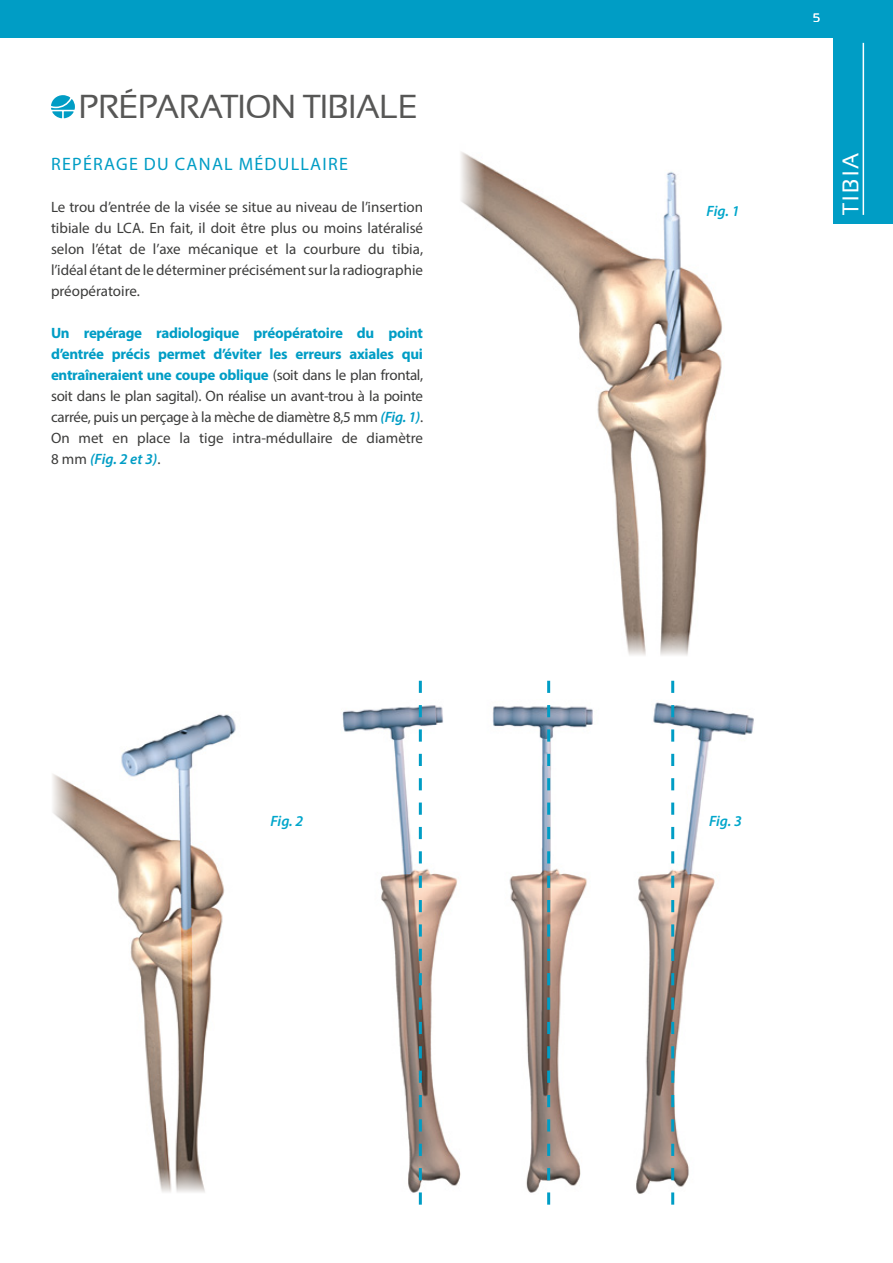
<style>
.page{position:relative;width:893px;height:1263px;background:#fff}
.page>*{position:absolute;margin:0;border:0;box-sizing:border-box;transform-origin:0 0}
.t1{font:33px "Sansation";letter-spacing:-.01em;color:#575756}
.t2{font:22.5px "Sansation";letter-spacing:.1em;color:#fff}
.t3{font:18px "Myriad Pro";letter-spacing:.07em;color:#009dc5}
.t4{font:15px/21px "Myriad Pro";color:#3c3c3b;text-align:justify}
.t5{font:italic 600 15px "Myriad Pro";letter-spacing:-.01em;color:#00a6cb}
.t6{font:12px "Sansation";color:#fff}
.s1{font-weight:700;color:#009dc5}
.s2{font-weight:600;font-style:italic;color:#009dc5}
</style>
<div class="page">
<div style="left:0;top:0;width:893px;height:38px;background:#009dc5"></div>
<svg style="left:52px;top:111px;width:10px;height:7px"></svg>
<svg style="left:51px;top:95px;width:24px;height:15px"></svg>
<svg style="left:64px;top:111px;width:10px;height:7px"></svg>
<img style="left:342px;top:702px;width:412px;height:493px">
<img style="left:77px;top:714px;width:159px;height:453px">
<svg style="left:157px;top:1167px;width:48px;height:26px"></svg>
<svg style="left:52px;top:774px;width:25px;height:59px"></svg>
<img style="left:485px;top:164px;width:238px;height:466px">
<svg style="left:461px;top:152px;width:24px;height:67px"></svg>
<svg style="left:625px;top:630px;width:66px;height:26px"></svg>
<svg style="left:419px;top:681px;width:3px;height:523px"></svg>
<svg style="left:547px;top:681px;width:3px;height:523px;background:#5397aa"></svg>
<svg style="left:671px;top:681px;width:3px;height:523px"></svg>
<div style="left:833px;top:34px;width:60px;height:189px;background:#009dc5"></div>
<hr style="left:863px;top:43px;width:1px;height:172px;background:#fff">
<h1 class="t1" style="left:79px;top:88px;width:341px">PRÉPARATION TIBIALE</h1>
<p class="t3" style="left:51px;top:153px;width:298px">REPÉRAGE DU CANAL MÉDULLAIRE</p>
<p class="t4" style="left:51px;top:196px;width:374px">Le trou d’entrée de la visée se situe au niveau de l’insertion tibiale du LCA. En fait, il doit être plus ou moins latéralisé selon l’état de l’axe mécanique et la courbure du tibia, l’idéal étant de le déterminer précisément sur la radiographie préopératoire.</p>
<p class="t4" style="left:51px;top:322px;width:374px"><span class="s1">Un repérage radiologique préopératoire du point d’entrée précis permet d’éviter les erreurs axiales qui entraîneraient une coupe oblique</span> (soit dans le plan frontal, soit dans le plan sagital). On réalise un avant-trou à la pointe carrée, puis un perçage à la mèche de diamètre 8,5 mm <span class="s2">(Fig. 1)</span>.<br>On met en place la tige intra-médullaire de diamètre 8 mm <span class="s2">(Fig. 2 et 3)</span>.</p>
<p class="t5" style="left:707px;top:201px;width:34px">Fig. 1</p>
<p class="t6" style="left:813px;top:11px;width:8px">5</p>
<h2 class="t2" style="left:838px;top:215px;width:64px;rotate:-90deg">TIBIA</h2>
<p class="t5" style="left:271px;top:812px;width:34px">Fig. 2</p>
<p class="t5" style="left:709px;top:812px;width:34px">Fig. 3</p>
</div>
